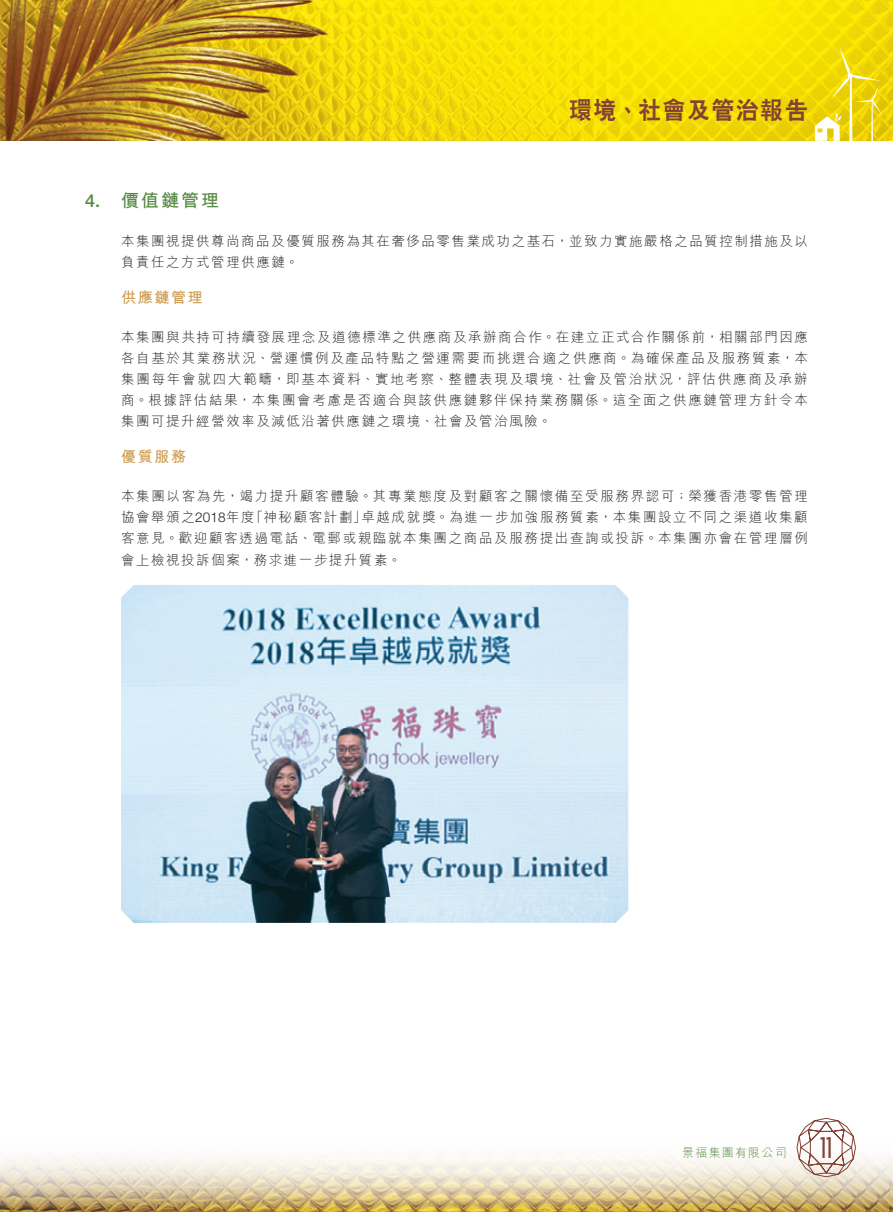
<style>
.page{position:relative;width:893px;height:1212px;background:#fff}
.page>*{position:absolute;margin:0;border:0;box-sizing:border-box;transform-origin:0 0}
.t1{font:30px "BNPP Sans Condensed";color:#844136;scale:.95 1}
.t2{font:800 24px "C Hei 2 HK";letter-spacing:.075em;color:#844136;scale:.95 1}
._03_H1{font:700 18px "M Hei HK";letter-spacing:.115em;color:#568a43}
._04___H2{font:700 15px "M Hei HK";letter-spacing:.115em;color:#ce9c50}
._01_Body_Text{font:300 13.5px/21px "M Hei HK";letter-spacing:.115em;color:#231f20;text-align:justify}
.t3{font:300 12px "M Hei HK";letter-spacing:.1em;color:#568a43}
.s1{font-family:"Helvetica Neue LT Std";font-weight:500}
.s2{font-family:"Helvetica Neue LT Std"}
</style>
<div class="page">
<img style="left:0;top:1158px;width:893px;height:54px">
<img style="left:0;top:0;width:893px;height:140px">
<svg style="left:815px;top:47px;width:67px;height:94px"></svg>
<svg style="left:796px;top:1118px;width:60px;height:59px"></svg>
<img style="left:121px;top:585px;width:507px;height:338px">
<h2 class="t2" style="left:569px;top:94px;width:253px">環境、社會及管治報告</h2>
<p class="_03_H1" style="left:85px;top:188px;width:136px"><span class="s1">4.</span> 價值鏈管理</p>
<p class="_01_Body_Text" style="left:121px;top:230px;width:688px">本集團視提供尊尚商品及優質服務為其在奢侈品零售業成功之基石，並致力實施嚴格之品質控制措施及以負責任之方式管理供應鏈。</p>
<p class="_04___H2" style="left:121px;top:287px;width:83px">供應鏈管理</p>
<p class="_01_Body_Text" style="left:121px;top:326px;width:689px">本集團與共持可持續發展理念及道德標準之供應商及承辦商合作。在建立正式合作關係前，相關部門因應各自基於其業務狀況、營運慣例及產品特點之營運需要而挑選合適之供應商。為確保產品及服務質素，本集團每年會就四大範疇，即基本資料、實地考察、整體表現及環境、社會及管治狀況，評估供應商及承辦商。根據評估結果，本集團會考慮是否適合與該供應鏈夥伴保持業務關係。這全面之供應鏈管理方針令本集團可提升經營效率及減低沿著供應鏈之環境、社會及管治風險。</p>
<p class="_04___H2" style="left:121px;top:446px;width:67px">優質服務</p>
<p class="_01_Body_Text" style="left:121px;top:485px;width:689px">本集團以客為先，竭力提升顧客體驗。其專業態度及對顧客之關懷備至受服務界認可；榮獲香港零售管理協會舉頒之<span class="s2">2018</span>年度「神秘顧客計劃」卓越成就獎。為進一步加強服務質素，本集團設立不同之渠道收集顧客意見。歡迎顧客透過電話、電郵或親臨就本集團之商品及服務提出查詢或投訴。本集團亦會在管理層例會上檢視投訴個案，務求進一步提升質素。</p>
<p class="t3" style="left:682px;top:1144px;width:106px">景福集團有限公司</p>
<h1 class="t1" style="left:820px;top:1128px;width:14px">11</h1>
</div>
